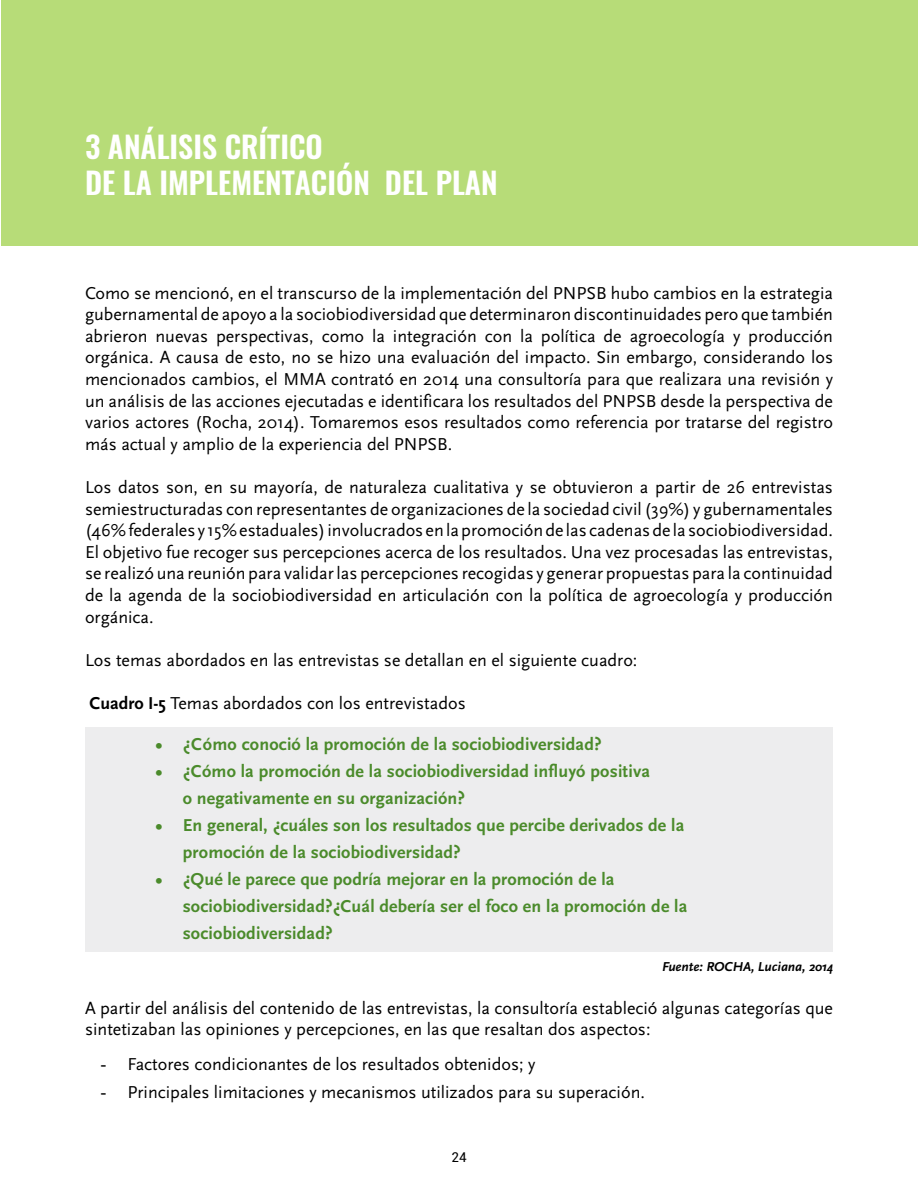
<style>
.page{position:relative;width:918px;height:1188px;background:#fff}
.page>*{position:absolute;margin:0;border:0;box-sizing:border-box;transform-origin:0 0}
.t1{font:600 30px/36px "Oswald";color:#fff}
.t2{font:18px/21.6px "Scala Sans";color:#000;text-align:justify}
.t3{font:700 18px/27px "Scala Sans";letter-spacing:.01em;color:#4b8b2b}
.t4{font:italic 700 13.5px "Scala Sans";color:#000}
.t5{font:13.5px "Roboto";color:#000}
.s1{font-weight:700}
.s2{font-family:"Times New Roman"}
</style>
<div class="page">
<div style="left:85px;top:727px;width:748px;height:225px;background:#ededee"></div>
<div style="left:2px;top:0;width:916px;height:245px;background:#b7dc78"></div>
<h1 class="t1" style="left:85px;top:130px;width:414px">3 ANÁLISIS CRÍTICO<br>DE LA IMPLEMENTACIÓN DEL PLAN</h1>
<p class="t2" style="left:85px;top:282px;width:750px">Como se mencionó, en el transcurso de la implementación del PNPSB hubo cambios en la estrategia gubernamental de apoyo a la sociobiodiversidad que determinaron discontinuidades pero que también abrieron nuevas perspectivas, como la integración con la política de agroecología y producción orgánica. A causa de esto, no se hizo una evaluación del impacto. Sin embargo, considerando los mencionados cambios, el MMA contrató en 2014 una consultoría para que realizara una revisión y un análisis de las acciones ejecutadas e identificara los resultados del PNPSB desde la perspectiva de varios actores (Rocha, 2014). Tomaremos esos resultados como referencia por tratarse del registro más actual y amplio de la experiencia del PNPSB.</p>
<p class="t2" style="left:85px;top:477px;width:749px">Los datos son, en su mayoría, de naturaleza cualitativa y se obtuvieron a partir de 26 entrevistas semiestructuradas con representantes de organizaciones de la sociedad civil (39%) y gubernamentales (46% federales y 15% estaduales) involucrados en la promoción de las cadenas de la sociobiodiversidad.<br>El objetivo fue recoger sus percepciones acerca de los resultados. Una vez procesadas las entrevistas, se realizó una reunión para validar las percepciones recogidas y generar propuestas para la continuidad de la agenda de la sociobiodiversidad en articulación con la política de agroecología y producción orgánica.</p>
<p class="t2" style="left:85px;top:650px;width:554px">Los temas abordados en las entrevistas se detallan en el siguiente cuadro:</p>
<p class="t2" style="left:90px;top:693px;width:378px"><span class="s1">Cuadro I-5</span> Temas abordados con los entrevistados</p>
<p class="t3" style="left:156px;top:731px;width:447px">• ¿Cómo conoció la promoción de la sociobiodiversidad?</p>
<p class="t3" style="left:183px;top:758px;width:469px;text-indent:-27px">• ¿Cómo la promoción de la sociobiodiversidad influyó positiva o negativamente en su organización?</p>
<p class="t3" style="left:183px;top:812px;width:503px;text-indent:-27px">• En general, ¿cuáles son los resultados que percibe derivados de la promoción de la sociobiodiversidad?</p>
<p class="t3" style="left:183px;top:866px;width:506px;text-indent:-27px">• ¿Qué le parece que podría mejorar en la promoción de la sociobiodiversidad?¿Cuál debería ser el foco en la promoción de la sociobiodiversidad?</p>
<p class="t4" style="left:662px;top:959px;width:173px">Fuente: ROCHA, Luciana, 2014</p>
<p class="t2" style="left:85px;top:998px;width:749px">A partir del análisis del contenido de las entrevistas, la consultoría estableció algunas categorías que sintetizaban las opiniones y percepciones, en las que resaltan dos aspectos:</p>
<p class="t2" style="left:101px;top:1054px;width:436px"><span class="s2">-</span> Factores condicionantes de los resultados obtenidos; y</p>
<p class="t2" style="left:101px;top:1082px;width:546px"><span class="s2">-</span> Principales limitaciones y mecanismos utilizados para su superación.</p>
<p class="t5" style="left:451px;top:1147px;width:17px">24</p>
</div>
